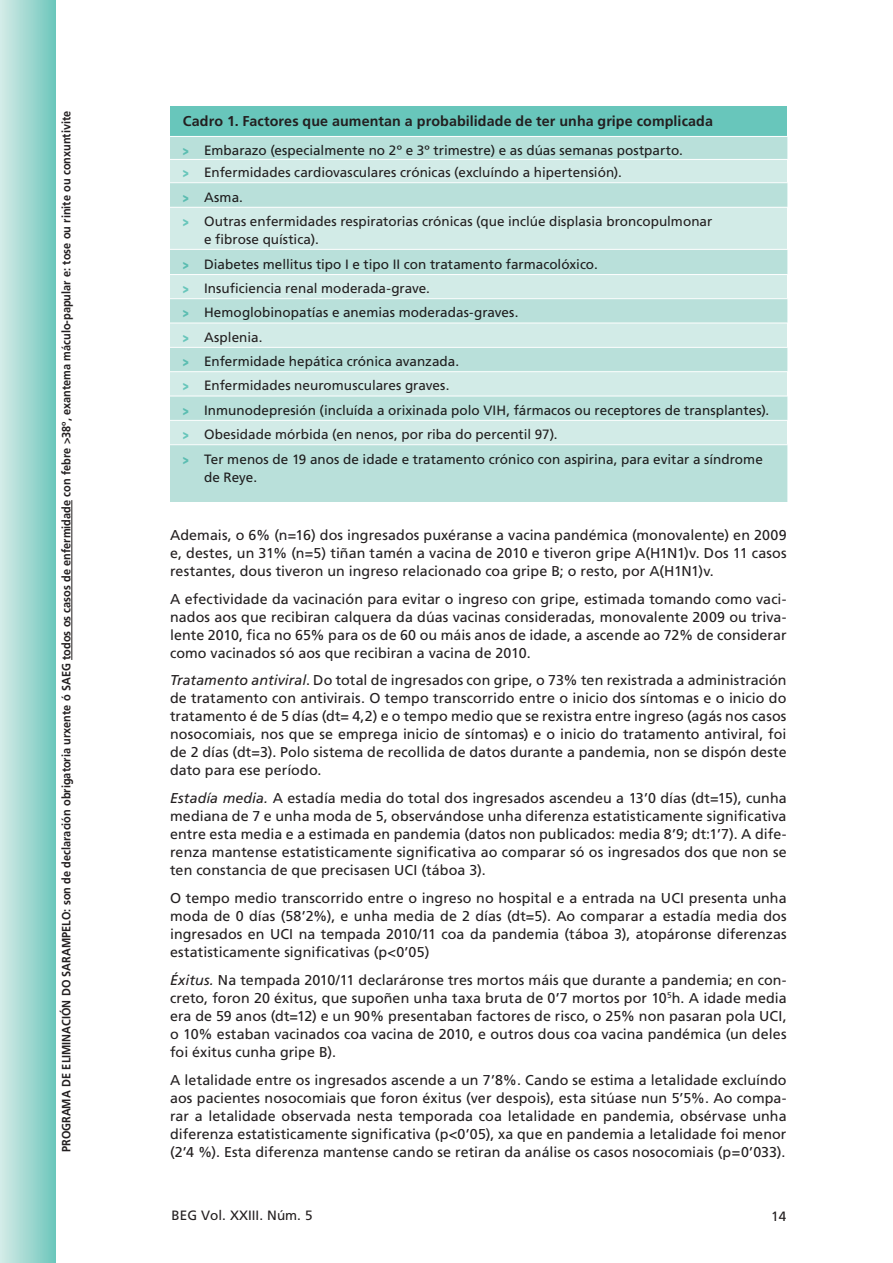
<style>
.page{position:relative;width:893px;height:1263px;background:#fff}
.page>*{position:absolute;margin:0;border:0;box-sizing:border-box;transform-origin:0 0}
.Normal_wrd_7{font:14.25px/18px "Frutiger LT Std";letter-spacing:.005em;color:#231f20;text-align:justify}
.Normal_wrd_7-2{font:700 14.25px "Frutiger LT Std";letter-spacing:.01em;color:#231f20}
.Normal_wrd_7-3{font:13.5px/18px "Frutiger LT Std";color:#231f20}
.t1{font:700 12px "Frutiger LT Std";color:#231f20;scale:.91 1}
.s1{font-weight:900;color:#68c6bb}
.s2{font-style:italic}
</style>
<div class="page">
<div style="left:0;top:0;width:55px;height:1263px;background:linear-gradient(to right,#d5ebe7,#6ec7bc)"></div>
<hr style="left:72px;top:500px;width:1px;height:160px;background:#231f20">
<div style="left:170px;top:106px;width:617px;height:396px;background:#d2ebe7"></div>
<div style="left:170px;top:106px;width:617px;height:30px;background:#68c6bb"></div>
<div style="left:170px;top:136px;width:617px;height:23px;background:#b9e0da"></div>
<div style="left:170px;top:183px;width:617px;height:24px;background:#b9e0da"></div>
<div style="left:170px;top:249px;width:617px;height:26px;background:#b9e0da"></div>
<div style="left:170px;top:299px;width:617px;height:24px;background:#b9e0da"></div>
<div style="left:170px;top:347px;width:617px;height:25px;background:#b9e0da"></div>
<div style="left:170px;top:396px;width:617px;height:24px;background:#b9e0da"></div>
<div style="left:170px;top:445px;width:617px;height:57px;background:#b9e0da"></div>
<hr style="left:162px;top:159px;width:648px;height:1px;background:#fff">
<hr style="left:162px;top:136px;width:648px;height:1px;background:#fff">
<hr style="left:162px;top:182px;width:648px;height:1px;background:#fff">
<hr style="left:162px;top:207px;width:648px;height:1px;background:#fff">
<hr style="left:162px;top:249px;width:648px;height:1px;background:#fff">
<hr style="left:162px;top:274px;width:648px;height:1px;background:#fff">
<hr style="left:162px;top:298px;width:648px;height:1px;background:#fff">
<hr style="left:162px;top:323px;width:648px;height:1px;background:#fff">
<hr style="left:162px;top:347px;width:648px;height:1px;background:#fff">
<hr style="left:162px;top:371px;width:648px;height:1px;background:#fff">
<hr style="left:162px;top:396px;width:648px;height:1px;background:#fff">
<hr style="left:162px;top:420px;width:648px;height:1px;background:#fff">
<hr style="left:162px;top:444px;width:648px;height:1px;background:#fff">
<p class="t1" style="left:59px;top:1152px;width:1146px;rotate:-90deg">PROGRAMA DE ELIMINACIÓN DO SARAMPELO: son de declaración obrigatoria urxente ó SAEG todos os casos de enfermidade con febre &gt;38º, exantema máculo-papular e: tose ou rinite ou conxuntivite</p>
<p class="Normal_wrd_7-2" style="left:183px;top:113px;width:532px">Cadro 1. Factores que aumentan a probabilidade de ter unha gripe complicada</p>
<p class="Normal_wrd_7-3" style="left:183px;top:141px;width:502px"><span class="s1">&gt;</span> Embarazo (especialmente no 2º e 3º trimestre) e as dúas semanas postparto.</p>
<p class="Normal_wrd_7-3" style="left:183px;top:164px;width:441px"><span class="s1">&gt;</span> Enfermidades cardiovasculares crónicas (excluíndo a hipertensión).</p>
<p class="Normal_wrd_7-3" style="left:183px;top:188px;width:62px"><span class="s1">&gt;</span> Asma.</p>
<p class="Normal_wrd_7-3" style="left:204px;top:212px;width:510px;text-indent:-21px"><span class="s1">&gt;</span> Outras enfermidades respiratorias crónicas (que inclúe displasia broncopulmonar e fibrose quística).</p>
<p class="Normal_wrd_7-3" style="left:183px;top:255px;width:416px"><span class="s1">&gt;</span> Diabetes mellitus tipo I e tipo II con tratamento farmacolóxico.</p>
<p class="Normal_wrd_7-3" style="left:183px;top:279px;width:249px"><span class="s1">&gt;</span> Insuficiencia renal moderada-grave.</p>
<p class="Normal_wrd_7-3" style="left:183px;top:304px;width:337px"><span class="s1">&gt;</span> Hemoglobinopatías e anemias moderadas-graves.</p>
<p class="Normal_wrd_7-3" style="left:183px;top:328px;width:81px"><span class="s1">&gt;</span> Asplenia.</p>
<p class="Normal_wrd_7-3" style="left:183px;top:352px;width:278px"><span class="s1">&gt;</span> Enfermidade hepática crónica avanzada.</p>
<p class="Normal_wrd_7-3" style="left:183px;top:377px;width:268px"><span class="s1">&gt;</span> Enfermidades neuromusculares graves.</p>
<p class="Normal_wrd_7-3" style="left:183px;top:401px;width:588px"><span class="s1">&gt;</span> Inmunodepresión (incluída a orixinada polo VIH, fármacos ou receptores de transplantes).</p>
<p class="Normal_wrd_7-3" style="left:183px;top:426px;width:376px"><span class="s1">&gt;</span> Obesidade mórbida (en nenos, por riba do percentil 97).</p>
<p class="Normal_wrd_7-3" style="left:204px;top:450px;width:560px;text-indent:-21px"><span class="s1">&gt;</span> Ter menos de 19 anos de idade e tratamento crónico con aspirina, para evitar a síndrome de Reye.</p>
<p class="Normal_wrd_7" style="left:170px;top:526px;width:618px">Ademais, o 6% (n=16) dos ingresados puxéranse a vacina pandémica (monovalente) en 2009 e, destes, un 31% (n=5) tiñan tamén a vacina de 2010 e tiveron gripe A(H1N1)v. Dos 11 casos restantes, dous tiveron un ingreso relacionado coa gripe B; o resto, por A(H1N1)v.</p>
<p class="Normal_wrd_7" style="left:170px;top:590px;width:618px">A efectividade da vacinación para evitar o ingreso con gripe, estimada tomando como vaci&shy;nados aos que recibiran calquera da dúas vacinas consideradas, monovalente 2009 ou triva&shy;lente 2010, fica no 65% para os de 60 ou máis anos de idade, a ascende ao 72% de considerar como vacinados só aos que recibiran a vacina de 2010.</p>
<p class="Normal_wrd_7" style="left:170px;top:671px;width:618px"><span class="s2">Tratamento antiviral</span>. Do total de ingresados con gripe, o 73% ten rexistrada a administración de tratamento con antivirais. O tempo transcorrido entre o inicio dos síntomas e o inicio do tratamento é de 5 días (dt= 4,2) e o tempo medio que se rexistra entre ingreso (agás nos casos nosocomiais, nos que se emprega inicio de síntomas) e o inicio do tratamento antiviral, foi de 2 días (dt=3). Polo sistema de recollida de datos durante a pandemia, non se dispón deste dato para ese período.</p>
<p class="Normal_wrd_7" style="left:170px;top:789px;width:618px"><span class="s2">Estadía media.</span> A estadía media do total dos ingresados ascendeu a 13’0 días (dt=15), cunha mediana de 7 e unha moda de 5, observándose unha diferenza estatisticamente significativa entre esta media e a estimada en pandemia (datos non publicados: media 8’9; dt:1’7). A dife&shy;renza mantense estatisticamente significativa ao comparar só os ingresados dos que non se ten constancia de que precisasen UCI (táboa 3).</p>
<p class="Normal_wrd_7" style="left:170px;top:889px;width:618px">O tempo medio transcorrido entre o ingreso no hospital e a entrada na UCI presenta unha moda de 0 días (58’2%), e unha media de 2 días (dt=5). Ao comparar a estadía media dos ingresados en UCI na tempada 2010/11 coa da pandemia (táboa 3), atopáronse diferenzas estatisticamente significativas (p&lt;0’05)</p>
<p class="Normal_wrd_7" style="left:170px;top:971px;width:618px"><span class="s2">Éxitus.</span> Na tempada 2010/11 declaráronse tres mortos máis que durante a pandemia; en con&shy;creto, foron 20 éxitus, que supoñen unha taxa bruta de 0’7 mortos por 10<sup>5</sup>h. A idade media era de 59 anos (dt=12) e un 90% presentaban factores de risco, o 25% non pasaran pola UCI, o 10% estaban vacinados coa vacina de 2010, e outros dous coa vacina pandémica (un deles foi éxitus cunha gripe B).</p>
<p class="Normal_wrd_7" style="left:170px;top:1071px;width:618px">A letalidade entre os ingresados ascende a un 7’8%. Cando se estima a letalidade excluíndo aos pacientes nosocomiais que foron éxitus (ver despois), esta sitúase nun 5’5%. Ao compa&shy;rar a letalidade observada nesta temporada coa letalidade en pandemia, obsérvase unha diferenza estatisticamente significativa (p&lt;0’05), xa que en pandemia a letalidade foi menor (2’4 %). Esta diferenza mantense cando se retiran da análise os casos nosocomiais (p=0’033).</p>
<p class="Normal_wrd_7-3" style="left:172px;top:1206px;width:143px">BEG Vol. XXIII. Núm. 5</p>
<p class="Normal_wrd_7-3" style="left:771px;top:1208px;width:17px">14</p>
</div>
